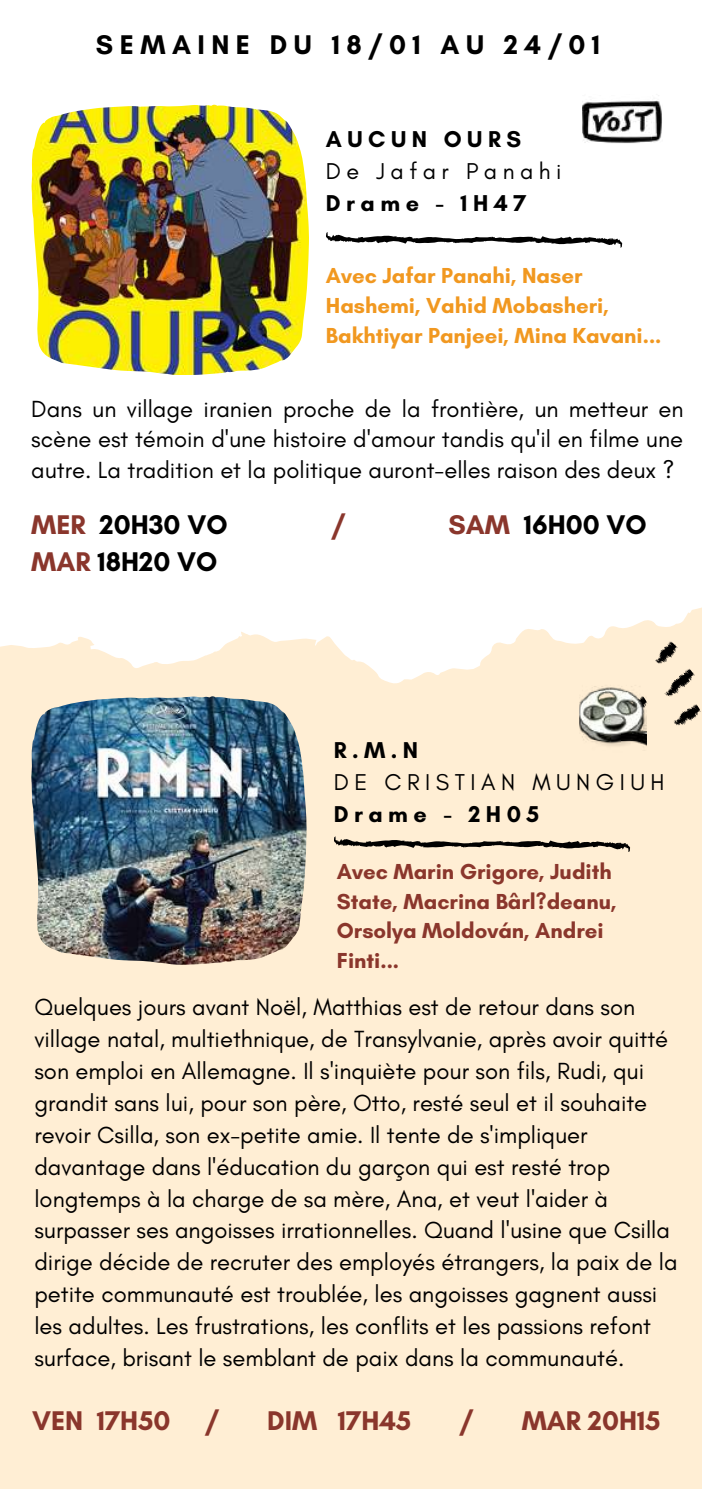
<style>
.page{position:relative;width:702px;height:1489px;background:#fff}
.page>*{position:absolute;margin:0;border:0;box-sizing:border-box;transform-origin:0 0}
.t1{font:700 27.5px "Glacial Indifference";color:#000}
.t2{font:700 27.5px "Glacial Indifference";color:#8a362c}
.t3{font:700 27.5px "Glacial Indifference";letter-spacing:.235em;color:#000}
.t4{font:23.75px/32px "Glacial Indifference";color:#000;text-align:justify}
.t5{font:700 23.25px "Glacial Indifference";letter-spacing:.235em;color:#000}
.t6{font:23.25px "Glacial Indifference";letter-spacing:.235em;color:#000}
.t7{font:700 22px/29.5px "Glacial Indifference";color:#8a362c}
.t8{font:700 22px/30px "Glacial Indifference";color:#f19820}
.s1{color:#8a362c}
</style>
<div class="page">
<svg style="left:326px;top:232px;width:295px;height:12px"></svg>
<img style="left:32px;top:105px;width:276px;height:270px">
<img style="left:582px;top:95px;width:80px;height:49px">
<div style="left:0;top:608px;width:701px;height:881px;background:#ffeed4"></div>
<svg style="left:628px;top:618px;width:73px;height:121px;background:#e9dac3"></svg>
<img style="left:31px;top:696px;width:275px;height:268px">
<svg style="left:333px;top:836px;width:296px;height:12px;background:#9b9181"></svg>
<img style="left:578px;top:676px;width:68px;height:80px">
<p class="t3" style="left:96px;top:28px;width:505px">SEMAINE DU 18/01 AU 24/01</p>
<p class="t5" style="left:326px;top:125px;width:196px">AUCUN OURS</p>
<p class="t6" style="left:326px;top:156px;width:237px">De Jafar Panahi</p>
<p class="t5" style="left:326px;top:188px;width:202px">Drame - 1H47</p>
<p class="t8" style="left:326px;top:260px;width:337px">Avec Jafar Panahi, Naser<br>Hashemi, Vahid Mobasheri,<br>Bakhtiyar Panjeei, Mina Kavani...</p>
<p class="t4" style="left:31px;top:394px;width:653px;line-height:30px">Dans un village iranien proche de la frontière, un metteur en scène est témoin d'une histoire d'amour tandis qu'il en filme une autre. La tradition et la politique auront-elles raison des deux ?</p>
<p class="t1" style="left:31px;top:508px;width:198px"><span class="s1">MER</span> 20H30 VO</p>
<p class="t2" style="left:331px;top:508px;width:16px">/</p>
<p class="t1" style="left:448px;top:508px;width:200px"><span class="s1">SAM</span> 16H00 VO</p>
<p class="t1" style="left:31px;top:545px;width:187px"><span class="s1">MAR</span> 18H20 VO</p>
<p class="t5" style="left:333px;top:736px;width:86px">R.M.N</p>
<p class="t6" style="left:333px;top:767px;width:332px">DE CRISTIAN MUNGIUH</p>
<p class="t5" style="left:333px;top:799px;width:207px">Drame - 2H05</p>
<p class="t7" style="left:337px;top:857px;width:281px">Avec Marin Grigore, Judith<br>State, Macrina Bârl?deanu,<br>Orsolya Moldován, Andrei<br>Finti...</p>
<p class="t4" style="left:34px;top:990px;width:644px;text-align:left">Quelques jours avant Noël, Matthias est de retour dans son village natal, multiethnique, de Transylvanie, après avoir quitté son emploi en Allemagne. Il s'inquiète pour son fils, Rudi, qui grandit sans lui, pour son père, Otto, resté seul et il souhaite revoir Csilla, son ex-petite amie. Il tente de s'impliquer davantage dans l'éducation du garçon qui est resté trop longtemps à la charge de sa mère, Ana, et veut l'aider à surpasser ses angoisses irrationnelles. Quand l'usine que Csilla dirige décide de recruter des employés étrangers, la paix de la petite communauté est troublée, les angoisses gagnent aussi les adultes. Les frustrations, les conflits et les passions refont surface, brisant le semblant de paix dans la communauté.</p>
<p class="t2" style="left:32px;top:1403px;width:188px">VEN 17H50 /</p>
<p class="t2" style="left:267px;top:1403px;width:145px">DIM 17H45</p>
<p class="t2" style="left:459px;top:1403px;width:16px">/</p>
<p class="t2" style="left:521px;top:1403px;width:140px">MAR 20H15</p>
</div>
